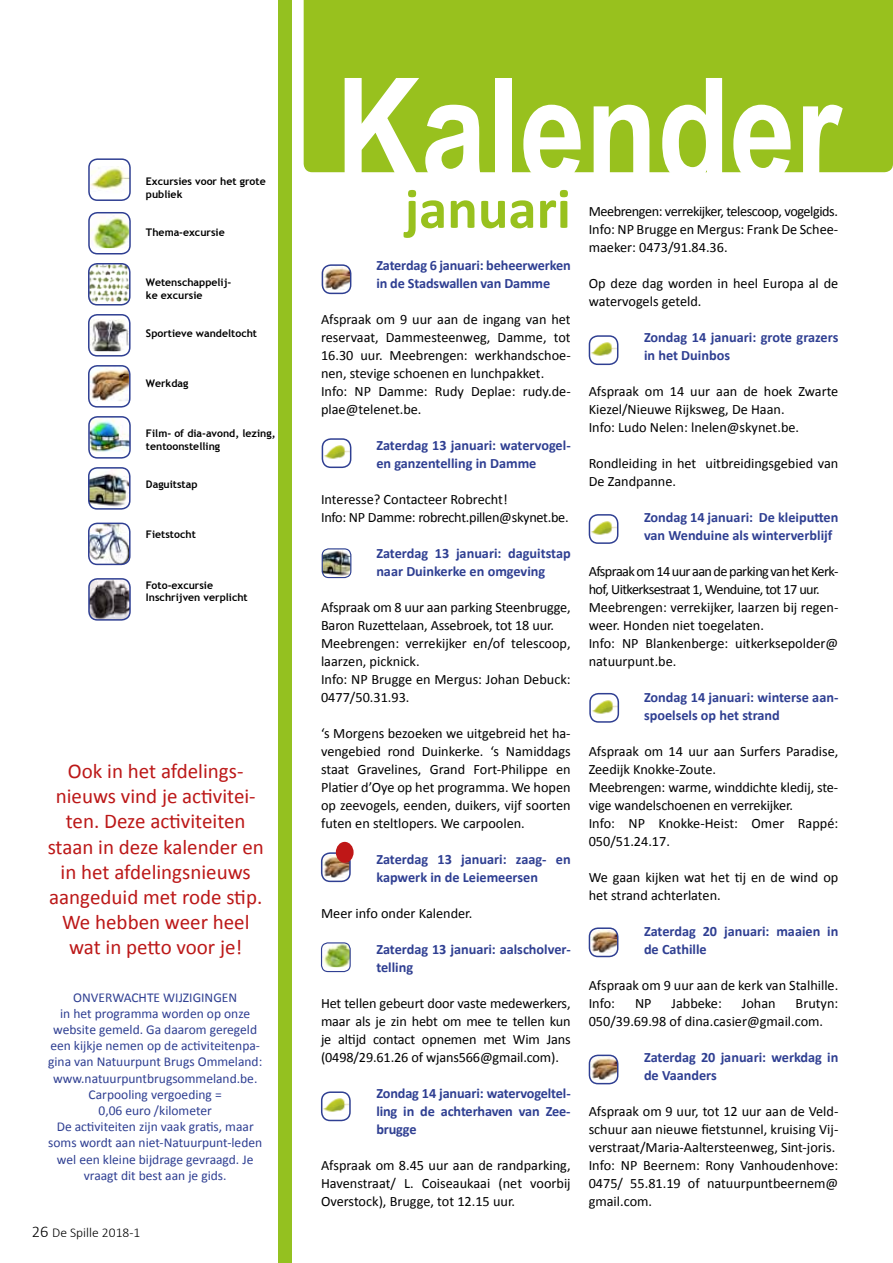
<style>
.page{position:relative;width:893px;height:1263px;background:#fff}
.page>*{position:absolute;margin:0;border:0;box-sizing:border-box;transform-origin:0 0}
.t1{font:700 144px "Arial Narrow";color:#fff}
.t2{font:700 57px "Calibri";color:#98c11e}
.t3{font:21px/25.2px "Calibri";color:#bc1818;text-align:center}
.t4{font:14.25px/18px "Calibri";color:#000}
.t5{font:700 14.25px/18px "Calibri";color:#2f3f92}
.t6{font:14.25px/18px "Calibri";letter-spacing:-.02em;color:#000}
.t7{font:13.5px/16.2px "Calibri";color:#2f3f92;text-align:center}
.t8{font:300 13.5px "Calibri";color:#000}
.t9{font:700 10.5px/12.6px "Trebuchet MS";color:#000}
.s1{font-size:16.5px}
</style>
<div class="page">
<div style="left:304px;top:0;width:589px;height:172px;background:#98c11e"></div>
<img style="left:324px;top:1098px;width:24px;height:14px">
<div style="left:321px;top:1091px;width:30px;height:30px;border:2px solid #2f3f92;border-radius:9px"></div>
<img style="left:589px;top:342px;width:29px;height:18px">
<div style="left:589px;top:335px;width:29px;height:30px;border:2px solid #2f3f92;border-radius:9px"></div>
<img style="left:91px;top:166px;width:37px;height:24px">
<div style="left:88px;top:158px;width:43px;height:43px;border:2px solid #2f3f92;border-radius:9px"></div>
<img style="left:89px;top:215px;width:39px;height:33px">
<div style="left:88px;top:212px;width:43px;height:42px;border:2px solid #2f3f92;border-radius:9px"></div>
<img style="left:89px;top:264px;width:41px;height:38px">
<div style="left:88px;top:263px;width:43px;height:42px;border:2px solid #2f3f92;border-radius:9px"></div>
<svg style="left:89px;top:315px;width:41px;height:41px"></svg>
<img style="left:91px;top:319px;width:37px;height:32px">
<div style="left:88px;top:314px;width:43px;height:43px;border:2px solid #2f3f92;border-radius:9px"></div>
<img style="left:89px;top:366px;width:39px;height:35px">
<div style="left:88px;top:365px;width:43px;height:43px;border:2px solid #2f3f92;border-radius:9px"></div>
<img style="left:91px;top:417px;width:37px;height:39px">
<div style="left:88px;top:416px;width:43px;height:43px;border:2px solid #2f3f92;border-radius:9px"></div>
<img style="left:89px;top:468px;width:39px;height:39px">
<div style="left:88px;top:467px;width:43px;height:43px;border:2px solid #2f3f92;border-radius:9px"></div>
<img style="left:89px;top:523px;width:39px;height:41px">
<div style="left:88px;top:523px;width:43px;height:42px;border:2px solid #2f3f92;border-radius:9px"></div>
<img style="left:91px;top:581px;width:37px;height:37px">
<div style="left:88px;top:578px;width:43px;height:43px;border:2px solid #2f3f92;border-radius:9px"></div>
<img style="left:589px;top:928px;width:29px;height:26px">
<div style="left:589px;top:927px;width:29px;height:30px;border:2px solid #2f3f92;border-radius:9px"></div>
<img style="left:322px;top:855px;width:26px;height:23px">
<div style="left:321px;top:852px;width:30px;height:30px;border:2px solid #2f3f92;border-radius:9px"></div>
<img style="left:592px;top:521px;width:23px;height:14px">
<div style="left:589px;top:514px;width:29px;height:30px;border:2px solid #2f3f92;border-radius:9px"></div>
<img style="left:592px;top:700px;width:24px;height:14px">
<div style="left:589px;top:693px;width:30px;height:30px;border:2px solid #2f3f92;border-radius:9px"></div>
<img style="left:322px;top:445px;width:29px;height:18px">
<div style="left:322px;top:438px;width:29px;height:30px;border:2px solid #2f3f92;border-radius:9px"></div>
<img style="left:322px;top:265px;width:29px;height:26px">
<div style="left:322px;top:264px;width:29px;height:30px;border:2px solid #2f3f92;border-radius:9px"></div>
<img style="left:322px;top:550px;width:29px;height:27px">
<div style="left:322px;top:548px;width:29px;height:30px;border:1px solid #2f3f92;border-radius:6px"></div>
<svg style="left:322px;top:943px;width:28px;height:28px"></svg>
<img style="left:323px;top:944px;width:26px;height:23px">
<div style="left:321px;top:942px;width:30px;height:30px;border:1px solid #2f3f92;border-radius:6px"></div>
<img style="left:589px;top:1057px;width:29px;height:24px">
<div style="left:589px;top:1054px;width:29px;height:30px;border:2px solid #2f3f92;border-radius:9px"></div>
<div style="left:278px;top:0;width:14px;height:1263px;background:#94c120"></div>
<div style="left:336px;top:842px;width:18px;height:21px;background:#bf1717;border-radius:50%"></div>
<p class="t9" style="left:146px;top:175px;width:121px">Excursies voor het grote publiek</p>
<p class="t9" style="left:146px;top:226px;width:80px">Thema-excursie</p>
<p class="t9" style="left:146px;top:276px;width:87px">Wetenschappelij&shy;ke excursie</p>
<p class="t9" style="left:146px;top:327px;width:113px">Sportieve wandeltocht</p>
<p class="t9" style="left:146px;top:377px;width:44px">Werkdag</p>
<p class="t9" style="left:146px;top:427px;width:131px">Film- of dia-avond, lezing, tentoonstelling</p>
<p class="t9" style="left:146px;top:478px;width:53px">Daguitstap</p>
<p class="t9" style="left:146px;top:528px;width:51px">Fietstocht</p>
<p class="t9" style="left:146px;top:579px;width:103px">Foto-excursie<br>Inschrijven verplicht</p>
<h3 class="t3" style="left:48px;top:758px;width:218px">Ook in het afdelings&shy;nieuws vind je activitei&shy;ten. Deze activiteiten staan in deze kalender en in het afdelingsnieuws aangeduid met rode stip.<br>We hebben weer heel wat in petto voor je!</h3>
<p class="t7" style="left:48px;top:989px;width:216px">ONVERWACHTE WIJZIGINGEN<br>in het programma worden op onze website gemeld. Ga daarom geregeld een kijkje nemen op de activiteitenpa&shy;gina van Natuurpunt Brugs Ommeland: www.natuurpuntbrugsommeland.be.<br>Carpooling vergoeding =<br>0,06 euro /kilometer<br>De activiteiten zijn vaak gratis, maar soms wordt aan niet-Natuurpunt-leden wel een kleine bijdrage gevraagd. Je vraagt dit best aan je gids.</p>
<p class="t8" style="left:32px;top:1224px;width:110px"><span class="s1">26</span> De Spille 2018-1</p>
<h1 class="t1" style="left:336px;top:21px;width:507px">Kalender</h1>
<h2 class="t2" style="left:405px;top:172px;width:168px">januari</h2>
<p class="t5" style="left:376px;top:256px;width:196px">Zaterdag 6 januari: beheerwerken in de Stadswallen van Damme</p>
<p class="t4" style="left:321px;top:310px;width:251px">Afspraak om 9 uur aan de ingang van het reservaat, Dammesteenweg, Damme, tot 16.30 uur. Meebrengen: werkhandschoe&shy;nen, stevige schoenen en lunchpakket.<br>Info: NP Damme: Rudy Deplae: rudy.de&shy;plae@telenet.be.</p>
<p class="t5" style="left:376px;top:436px;width:196px">Zaterdag 13 januari: watervogel&shy;en ganzentelling in Damme</p>
<p class="t6" style="left:321px;top:490px;width:249px">Interesse? Contacteer Robrecht!<br>Info: NP Damme: robrecht.pillen@skynet.be.</p>
<p class="t5" style="left:376px;top:544px;width:196px">Zaterdag 13 januari: daguitstap naar Duinkerke en omgeving</p>
<p class="t4" style="left:321px;top:598px;width:251px">Afspraak om 8 uur aan parking Steenbrugge, Baron Ruzettelaan, Assebroek, tot 18 uur.<br>Meebrengen: verrekijker en/of telescoop, laarzen, picknick.<br>Info: NP Brugge en Mergus: Johan Debuck:<br>0477/50.31.93.</p>
<p class="t4" style="left:321px;top:724px;width:251px;text-align:justify">‘s Morgens bezoeken we uitgebreid het ha&shy;vengebied rond Duinkerke. ‘s Namiddags staat Gravelines, Grand Fort-Philippe en Platier d’Oye op het programma. We hopen op zeevogels, eenden, duikers, vijf soorten futen en steltlopers. We carpoolen.</p>
<p class="t5" style="left:376px;top:850px;width:196px">Zaterdag 13 januari: zaag- en kapwerk in de Leiemeersen</p>
<p class="t4" style="left:321px;top:904px;width:153px">Meer info onder Kalender.</p>
<p class="t5" style="left:376px;top:940px;width:196px">Zaterdag 13 januari: aalscholver&shy;telling</p>
<p class="t4" style="left:321px;top:994px;width:251px;text-align:justify">Het tellen gebeurt door vaste medewerkers, maar als je zin hebt om mee te tellen kun je altijd contact opnemen met Wim Jans (0498/29.61.26 of wjans566@gmail.com).</p>
<p class="t5" style="left:376px;top:1084px;width:196px;text-align:justify">Zondag 14 januari: watervogeltel&shy;ling in de achterhaven van Zee&shy;brugge</p>
<p class="t4" style="left:321px;top:1156px;width:251px;text-align:justify">Afspraak om 8.45 uur aan de randparking, Havenstraat/ L. Coiseaukaai (net voorbij Overstock), Brugge, tot 12.15 uur.</p>
<p class="t4" style="left:589px;top:202px;width:251px;text-align:justify">Meebrengen: verrekijker, telescoop, vogelgids.<br>Info: NP Brugge en Mergus: Frank De Schee&shy;maeker: 0473/91.84.36.</p>
<p class="t4" style="left:589px;top:274px;width:251px">Op deze dag worden in heel Europa al de watervogels geteld.</p>
<p class="t5" style="left:644px;top:328px;width:196px">Zondag 14 januari: grote grazers in het Duinbos</p>
<p class="t4" style="left:589px;top:382px;width:251px">Afspraak om 14 uur aan de hoek Zwarte<br>Kiezel/Nieuwe Rijksweg, De Haan.<br>Info: Ludo Nelen: lnelen@skynet.be.</p>
<p class="t4" style="left:589px;top:454px;width:251px">Rondleiding in het uitbreidingsgebied van<br>De Zandpanne.</p>
<p class="t5" style="left:644px;top:508px;width:196px">Zondag 14 januari: De kleiputten van Wenduine als winterverblijf</p>
<p class="t4" style="left:589px;top:562px;width:251px">Afspraak om 14 uur aan de parking van het Kerk&shy;hof, Uitkerksestraat 1, Wenduine, tot 17 uur.<br>Meebrengen: verrekijker, laarzen bij regen&shy;weer. Honden niet toegelaten.<br>Info: NP Blankenberge: uitkerksepolder@ natuurpunt.be.</p>
<p class="t5" style="left:644px;top:688px;width:196px">Zondag 14 januari: winterse aan&shy;spoelsels op het strand</p>
<p class="t4" style="left:589px;top:742px;width:251px">Afspraak om 14 uur aan Surfers Paradise,<br>Zeedijk Knokke-Zoute.<br>Meebrengen: warme, winddichte kledij, ste&shy;vige wandelschoenen en verrekijker.<br>Info: NP Knokke-Heist: Omer Rappé:<br>050/51.24.17.</p>
<p class="t4" style="left:589px;top:868px;width:251px">We gaan kijken wat het tij en de wind op het strand achterlaten.</p>
<p class="t5" style="left:644px;top:922px;width:196px">Zaterdag 20 januari: maaien in de Cathille</p>
<p class="t4" style="left:589px;top:976px;width:251px">Afspraak om 9 uur aan de kerk van Stalhille.<br>Info:</p>
<p class="t4" style="left:635px;top:994px;width:18px">NP</p>
<p class="t4" style="left:671px;top:994px;width:52px">Jabbeke:</p>
<p class="t4" style="left:742px;top:994px;width:35px">Johan</p>
<p class="t4" style="left:589px;top:994px;width:251px;text-indent:207px">Brutyn:<br>050/39.69.98 of dina.casier@gmail.com.</p>
<p class="t5" style="left:644px;top:1048px;width:196px">Zaterdag 20 januari: werkdag in de Vaanders</p>
<p class="t4" style="left:589px;top:1102px;width:251px">Afspraak om 9 uur, tot 12 uur aan de Veld&shy;schuur aan nieuwe fietstunnel, kruising Vij&shy;verstraat/Maria-Aaltersteenweg, Sint-joris.<br>Info: NP Beernem: Rony Vanhoudenhove:<br>0475/ 55.81.19 of natuurpuntbeernem@ gmail.com.</p>
</div>
